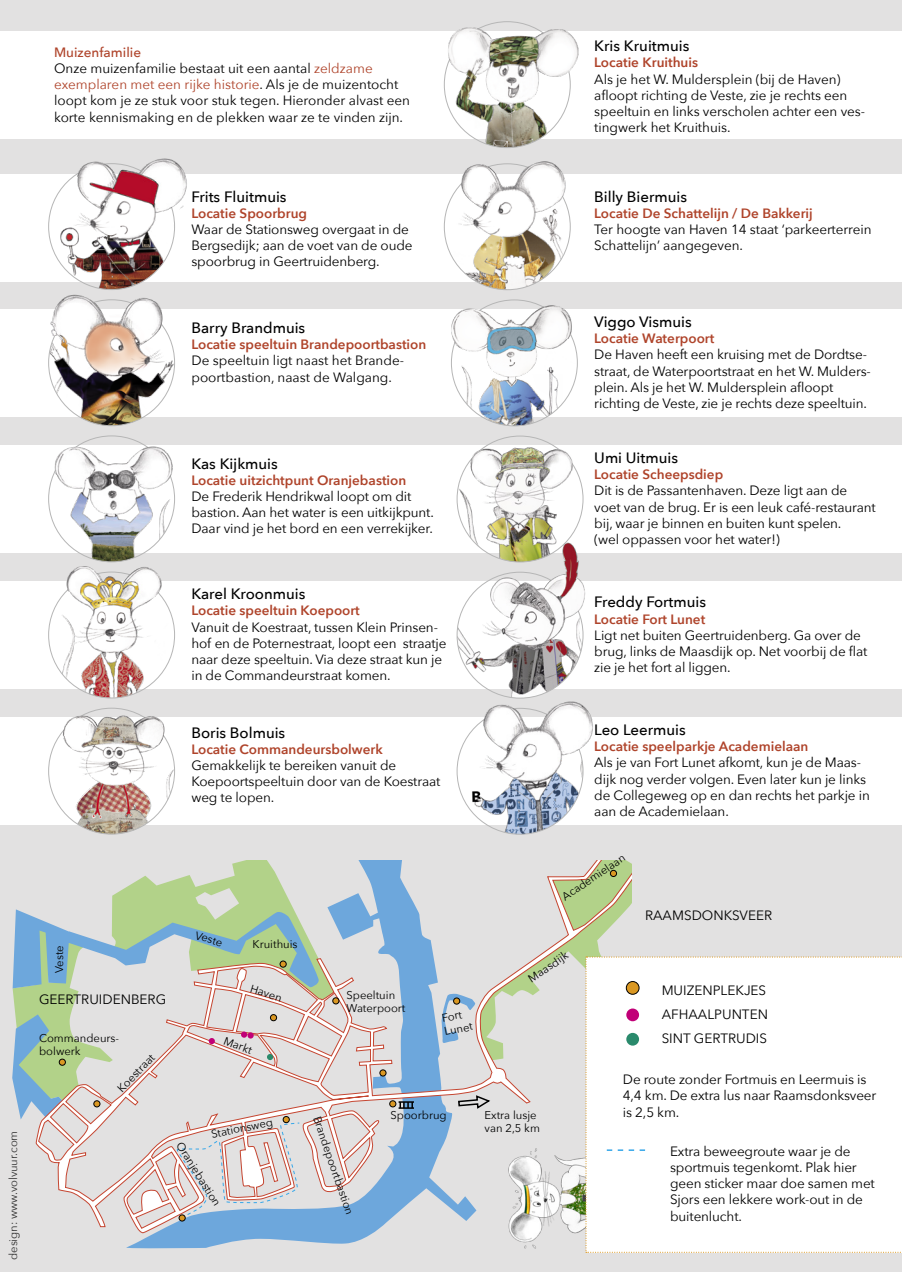
<style>
.page{position:relative;width:902px;height:1272px;background:#fff}
.page>*{position:absolute;margin:0;border:0;box-sizing:border-box;transform-origin:0 0}
.t1{font:500 15px "Avenir Next";color:#000}
.t2{font:13.5px/16.2px "Avenir Next";letter-spacing:-.01em;color:#000}
.t3{font:600 13.5px "Avenir Next";color:#af442b}
.t4{font:11.25px/13.5px "Avenir Next";color:#000}
.s1{font-weight:500;color:#af442b}
.s2{color:#af442b}
</style>
<div class="page">
<div style="left:0;top:636px;width:901px;height:635px;background:#e2e1e1"></div>
<div style="left:0;top:0;width:901px;height:636px;background:#e2e1e1"></div>
<div style="left:0;top:174px;width:901px;height:108px;background:#fff"></div>
<div style="left:0;top:31px;width:901px;height:107px;background:#fff"></div>
<div style="left:0;top:309px;width:901px;height:107px;background:#fff"></div>
<div style="left:0;top:445px;width:901px;height:107px;background:#fff"></div>
<div style="left:0;top:581px;width:901px;height:107px;background:#fff"></div>
<div style="left:0;top:717px;width:901px;height:107px;background:#fff"></div>
<img style="left:585px;top:1252px;width:108px;height:1px">
<svg style="left:128px;top:1232px;width:247px;height:15px;fill:#6da7dc"></svg>
<svg style="left:97px;top:860px;width:344px;height:372px"></svg>
<img style="left:49px;top:164px;width:125px;height:125px;border-radius:63px">
<img style="left:444px;top:22px;width:126px;height:126px;border-radius:63px">
<img style="left:49px;top:436px;width:125px;height:126px;border-radius:63px">
<img style="left:451px;top:300px;width:126px;height:126px;border-radius:63px">
<img style="left:49px;top:572px;width:125px;height:126px;border-radius:63px">
<img style="left:457px;top:572px;width:126px;height:126px;border-radius:63px">
<img style="left:49px;top:300px;width:125px;height:126px;border-radius:63px">
<img style="left:444px;top:164px;width:126px;height:126px;border-radius:63px">
<img style="left:457px;top:436px;width:126px;height:126px;border-radius:63px">
<img style="left:49px;top:708px;width:125px;height:126px;border-radius:63px">
<img style="left:457px;top:708px;width:126px;height:126px;border-radius:63px">
<img style="left:71px;top:158px;width:116px;height:55px">
<img style="left:50px;top:294px;width:117px;height:44px">
<img style="left:50px;top:440px;width:123px;height:43px">
<img style="left:61px;top:566px;width:103px;height:38px">
<img style="left:57px;top:711px;width:109px;height:34px">
<img style="left:444px;top:21px;width:135px;height:61px">
<img style="left:451px;top:161px;width:117px;height:48px">
<img style="left:451px;top:299px;width:125px;height:49px">
<img style="left:463px;top:442px;width:117px;height:45px">
<img style="left:527px;top:540px;width:68px;height:84px">
<img style="left:476px;top:690px;width:117px;height:64px">
<div style="left:389px;top:1100px;width:7px;height:6px;background:#da9823;border-radius:50%"></div>
<div style="left:389px;top:1100px;width:7px;height:7px;border:1px solid #000;border-radius:50%"></div>
<div style="left:179px;top:1214px;width:6px;height:7px;border:1px solid #000;border-radius:50%"></div>
<svg style="left:380px;top:1069px;width:6px;height:6px"></svg>
<div style="left:379px;top:1069px;width:7px;height:7px;border:1px solid #000;border-radius:50%"></div>
<svg style="left:12px;top:860px;width:327px;height:360px"></svg>
<svg style="left:209px;top:1037px;width:6px;height:7px"></svg>
<svg style="left:398px;top:1101px;width:16px;height:7px"></svg>
<svg style="left:441px;top:860px;width:461px;height:392px"></svg>
<p class="t2" style="left:54px;top:43px;width:357px"><span class="s1">Muizenfamilie<br></span>Onze muizenfamilie bestaat uit een aantal <span class="s2">zeldzame exemplaren met een rijke historie</span>. Als je de muizentocht loopt kom je ze stuk voor stuk tegen. Hieronder alvast een korte kennismaking en de plekken waar ze te vinden zijn.</p>
<p class="t1" style="left:594px;top:33px;width:97px">Kris Kruitmuis</p>
<p class="t3" style="left:594px;top:51px;width:105px">Locatie Kruithuis</p>
<p class="t2" style="left:594px;top:70px;width:272px">Als je het W. Muldersplein (bij de Haven) afloopt richting de Veste, zie je rechts een speeltuin en links verscholen achter een ves&shy;tingwerk het Kruithuis.</p>
<p class="t4" style="left:6px;top:1259px;width:131px;rotate:-90deg">design: www.volvuur.com</p>
<p class="t1" style="left:191px;top:183px;width:97px">Frits Fluitmuis</p>
<p class="t3" style="left:191px;top:201px;width:117px">Locatie Spoorbrug</p>
<p class="t2" style="left:191px;top:220px;width:223px">Waar de Stationsweg overgaat in de<br>Bergsedijk; aan de voet van de oude spoorbrug in Geertruidenberg.</p>
<p class="t1" style="left:594px;top:184px;width:94px">Billy Biermuis</p>
<p class="t3" style="left:594px;top:202px;width:220px">Locatie De Schattelijn / De Bakkerij</p>
<p class="t2" style="left:594px;top:221px;width:279px">Ter hoogte van Haven 14 staat ‘parkeerterrein<br>Schattelijn’ aangegeven.</p>
<p class="t1" style="left:191px;top:315px;width:115px">Barry Brandmuis</p>
<p class="t3" style="left:191px;top:333px;width:236px">Locatie speeltuin Brandepoortbastion</p>
<p class="t2" style="left:191px;top:352px;width:214px">De speeltuin ligt naast het Brande&shy;poortbastion, naast de Walgang.</p>
<p class="t1" style="left:191px;top:450px;width:88px">Kas Kijkmuis</p>
<p class="t3" style="left:191px;top:468px;width:216px">Locatie uitzichtpunt Oranjebastion</p>
<p class="t2" style="left:191px;top:487px;width:244px">De Frederik Hendrikwal loopt om dit bastion. Aan het water is een uitkijkpunt.<br>Daar vind je het bord en een verrekijker.</p>
<p class="t1" style="left:191px;top:581px;width:115px">Karel Kroonmuis</p>
<p class="t3" style="left:191px;top:599px;width:170px">Locatie speeltuin Koepoort</p>
<p class="t2" style="left:191px;top:618px;width:256px">Vanuit de Koestraat, tussen Klein Prinsen&shy;hof en de Poternestraat, loopt een straatje naar deze speeltuin. Via deze straat kun je in de Commandeurstraat komen.</p>
<p class="t1" style="left:594px;top:309px;width:99px">Viggo Vismuis</p>
<p class="t3" style="left:594px;top:327px;width:121px">Locatie Waterpoort</p>
<p class="t2" style="left:594px;top:346px;width:278px">De Haven heeft een kruising met de Dordtse&shy;straat, de Waterpoortstraat en het W. Mulders&shy;plein. Als je het W. Muldersplein afloopt richting de Veste, zie je rechts deze speeltuin.</p>
<p class="t1" style="left:594px;top:445px;width:85px">Umi Uitmuis</p>
<p class="t3" style="left:594px;top:463px;width:130px">Locatie Scheepsdiep</p>
<p class="t2" style="left:594px;top:482px;width:283px">Dit is de Passantenhaven. Deze ligt aan de voet van de brug. Er is een leuk café-restaurant bij, waar je binnen en buiten kunt spelen.<br>(wel oppassen voor het water!)</p>
<p class="t1" style="left:594px;top:589px;width:113px">Freddy Fortmuis</p>
<p class="t3" style="left:594px;top:607px;width:112px">Locatie Fort Lunet</p>
<p class="t2" style="left:594px;top:626px;width:274px">Ligt net buiten Geertruidenberg. Ga over de brug, links de Maasdijk op. Net voorbij de flat zie je het fort al liggen.</p>
<p class="t1" style="left:191px;top:719px;width:95px">Boris Bolmuis</p>
<p class="t3" style="left:191px;top:737px;width:193px">Locatie Commandeursbolwerk</p>
<p class="t2" style="left:191px;top:756px;width:250px">Gemakkelijk te bereiken vanuit de<br>Koepoortspeeltuin door van de Koestraat weg te lopen.</p>
<p class="t1" style="left:594px;top:717px;width:93px">Leo Leermuis</p>
<p class="t3" style="left:594px;top:734px;width:216px">Locatie speelparkje Academielaan</p>
<p class="t2" style="left:594px;top:754px;width:277px">Als je van Fort Lunet afkomt, kun je de Maas&shy;dijk nog verder volgen. Even later kun je links de Collegeweg op en dan rechts het parkje in aan de Academielaan.</p>
<p class="t4" style="left:52px;top:973px;width:29px;rotate:-90deg">Veste</p>
<p class="t2" style="left:39px;top:990px;width:129px">GEERTRUIDENBERG</p>
<p class="t4" style="left:39px;top:1030px;width:82px">Commandeurs&shy;bolwerk</p>
<p class="t4" style="left:114px;top:1084px;width:49px;rotate:-46deg">Koestraat</p>
<p class="t4" style="left:197px;top:927px;width:29px;rotate:16deg">Veste</p>
<p class="t4" style="left:252px;top:936px;width:46px">Kruithuis</p>
<p class="t4" style="left:253px;top:981px;width:34px;rotate:17deg">Haven</p>
<p class="t4" style="left:346px;top:987px;width:60px">Speeltuin<br>Waterpoort</p>
<p class="t4" style="left:227px;top:1033px;width:31px;rotate:21deg">Markt</p>
<p class="t4" style="left:440px;top:1010px;width:30px;rotate:-11deg">Fort<br>Lunet</p>
<p class="t4" style="left:210px;top:1126px;width:64px;rotate:-11deg">Stationsweg</p>
<p class="t4" style="left:185px;top:1138px;width:75px;rotate:58deg">Oranjebastion</p>
<p class="t4" style="left:323px;top:1113px;width:105px;rotate:71deg">Brandepoortbastion</p>
<p class="t4" style="left:390px;top:1107px;width:58px">Spoorbrug</p>
<p class="t4" style="left:559px;top:891px;width:75px;rotate:-34deg">Academielaan</p>
<p class="t4" style="left:525px;top:973px;width:47px;rotate:-34deg">Maasdij k</p>
<p class="t2" style="left:645px;top:906px;width:128px">RAAMSDONKSVEER</p>
<p class="t2" style="left:661px;top:977px;width:108px;line-height:24px">MUIZENPLEKJES<br>AFHAALPUNTEN<br>SINT GERTRUDIS</p>
<p class="t4" style="left:484px;top:1107px;width:57px">Extra lusje van 2,5 km</p>
<p class="t2" style="left:623px;top:1070px;width:255px">De route zonder Fortmuis en Leermuis is<br>4,4 km. De extra lus naar Raamsdonksveer is 2,5 km.</p>
<p class="t2" style="left:670px;top:1142px;width:206px">Extra beweegroute waar je de sportmuis tegenkomt. Plak hier geen sticker maar doe samen met<br>Sjors een lekkere work-out in de buitenlucht.</p>
</div>
